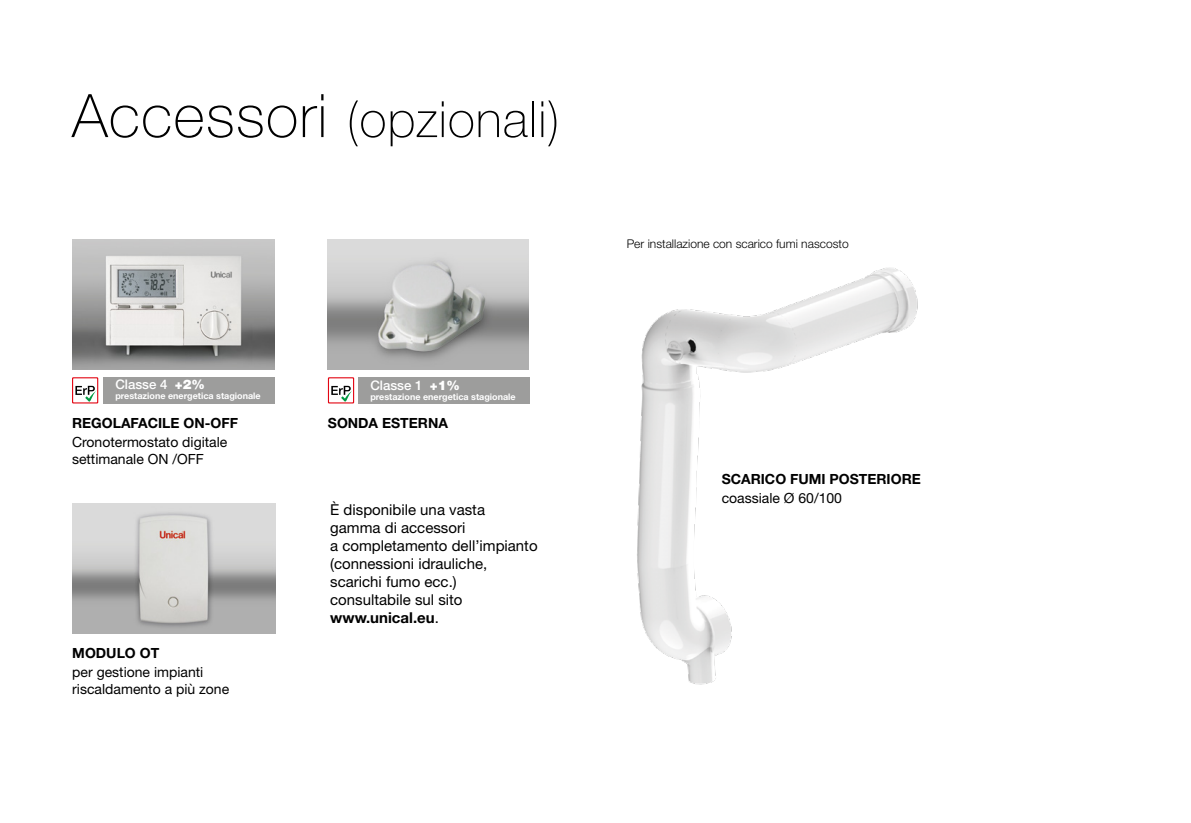
<style>
.page{position:relative;width:1191px;height:823px;background:#fff}
.page>*{position:absolute;margin:0;border:0;box-sizing:border-box;transform-origin:0 0}
.t1{font:100 50px "Helvetica Neue";letter-spacing:.02em;color:#000}
.t2{font:15px/18px "Helvetica Neue";color:#000}
.t3{font:700 15px "Helvetica Neue";color:#000}
.t4{font:14px/16.8px "Helvetica Neue";color:#000}
.t5{font:700 14px "Helvetica Neue";color:#000}
.t6{font:500 13.2px "Helvetica Neue";color:#fff}
.t7{font:300 12px "Helvetica Neue";color:#000}
.t8{font:700 9px "Helvetica Neue";color:#fff}
.s1{font-size:60px}
.s2{font-weight:900}
.s3{font-weight:400}
</style>
<div class="page">
<img style="left:637px;top:267px;width:281px;height:418px">
<img style="left:72px;top:503px;width:203px;height:129px">
<img style="left:72px;top:239px;width:202px;height:130px">
<div style="left:103px;top:377px;width:171px;height:26px;background:#9d9d9c"></div>
<svg style="left:72px;top:377px;width:26px;height:26px"></svg>
<div style="left:73px;top:378px;width:24px;height:24px;background:#fff"></div>
<svg style="left:75px;top:385px;width:22px;height:16px"></svg>
<img style="left:328px;top:239px;width:200px;height:130px">
<div style="left:358px;top:377px;width:171px;height:26px;background:#9d9d9c"></div>
<svg style="left:328px;top:377px;width:26px;height:26px"></svg>
<div style="left:329px;top:378px;width:24px;height:24px;background:#fff"></div>
<svg style="left:331px;top:385px;width:21px;height:16px"></svg>
<p class="t1" style="left:72px;top:91px;width:489px"><span class="s1">Accessori</span> (opzionali)</p>
<p class="t6" style="left:115px;top:376px;width:91px">Classe 4 <span class="s2">+2%</span></p>
<p class="t8" style="left:115px;top:390px;width:147px">prestazione energetica stagionale</p>
<p class="t5" style="left:72px;top:414px;width:167px">REGOLAFACILE ON-OFF</p>
<p class="t4" style="left:72px;top:433px;width:157px">Cronotermostato digitale settimanale ON /OFF</p>
<p class="t5" style="left:72px;top:643px;width:88px">MODULO OT</p>
<p class="t4" style="left:72px;top:663px;width:158px">per gestione impianti riscaldamento a più zone</p>
<p class="t6" style="left:370px;top:377px;width:91px">Classe 1 <span class="s2">+1%</span></p>
<p class="t8" style="left:370px;top:390px;width:147px">prestazione energetica stagionale</p>
<p class="t5" style="left:328px;top:413px;width:122px">SONDA ESTERNA</p>
<p class="t2" style="left:330px;top:500px;width:156px">È disponibile una vasta</p>
<p class="t2" style="left:330px;top:518px;width:137px">gamma di accessori</p>
<p class="t2" style="left:330px;top:536px;width:209px">a completamento dell’impianto (connessioni idrauliche, scarichi fumo ecc.)</p>
<p class="t2" style="left:330px;top:590px;width:134px">consultabile sul sito</p>
<p class="t3" style="left:330px;top:608px;width:110px">www.unical.eu<span class="s3">.</span></p>
<p class="t7" style="left:627px;top:236px;width:223px">Per installazione con scarico fumi nascosto</p>
<p class="t5" style="left:721px;top:469px;width:201px">SCARICO FUMI POSTERIORE</p>
<p class="t4" style="left:721px;top:489px;width:122px">coassiale Ø 60/100</p>
</div>
